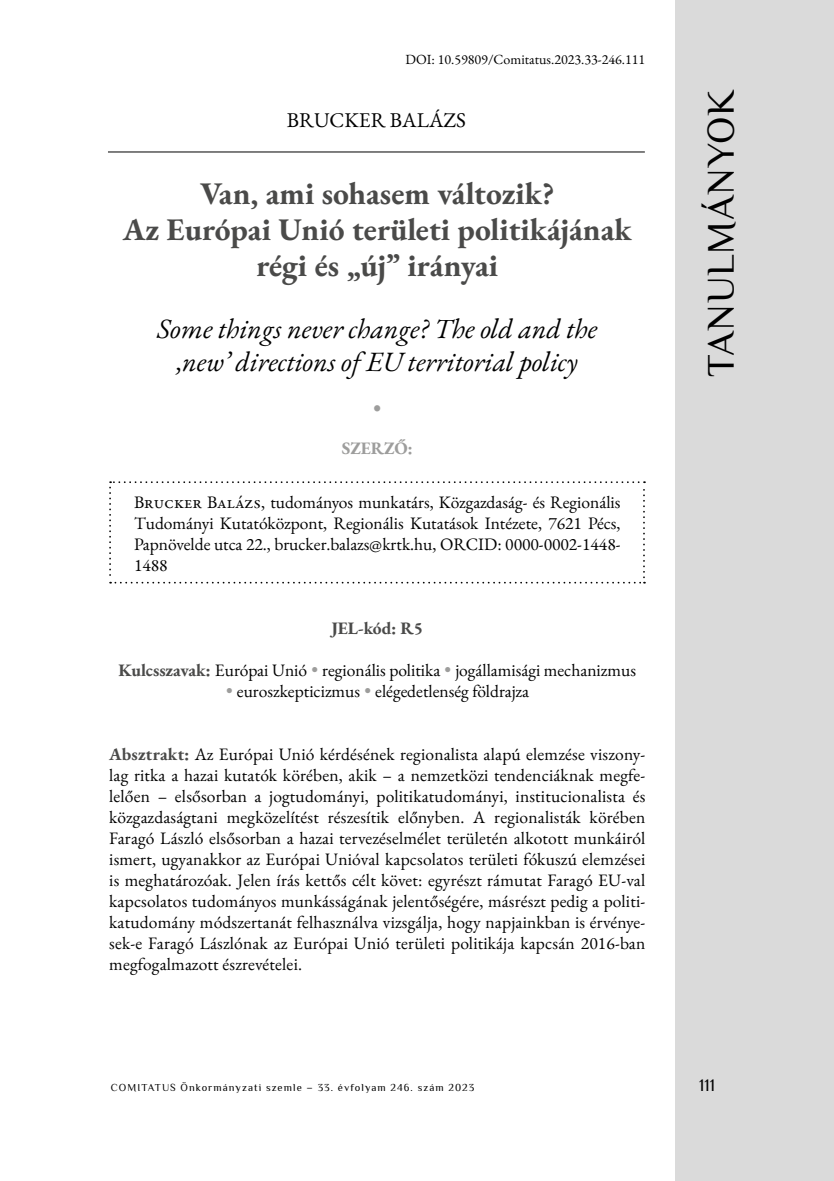
<style>
.page{position:relative;width:834px;height:1181px;background:#fff}
.page>*{position:absolute;margin:0;border:0;box-sizing:border-box;transform-origin:0 0}
.t1{font:38.5px "Philosopher";letter-spacing:.025em;color:#000}
.t2{font:700 31.5px/36.2px "EB Garamond";color:#4a4a49;text-align:center}
.t3{font:italic 28px/32.2px "EB Garamond";color:#000;text-align:center}
.t4{font:21px "EB Garamond";color:#000}
.t5{font:21px "Wingdings";color:#9d9d9c}
.t6{font:17.5px/21px "EB Garamond";color:#000;text-align:justify}
.t7{font:700 17.5px "EB Garamond";color:#4a4a49}
.t8{font:700 17.5px "EB Garamond";color:#9d9d9c}
.t9{font:17.5px "Philosopher";color:#000}
.t10{font:14px "EB Garamond";color:#000}
.t11{font:10.5px "Philosopher";letter-spacing:.1em;color:#000}
.s1{font-weight:700;color:#4a4a49}
.s2{color:#9d9d9c}
</style>
<div class="page">
<hr style="left:108px;top:151px;width:536px;height:1px;background:#000">
<div style="left:675px;top:0;width:158px;height:1181px;background:#dadada"></div>
<svg style="left:109px;top:481px;width:536px;height:102px"></svg>
<p class="t10" style="left:405px;top:50px;width:241px">DOI: 10.59809/Comitatus.2023.33-246.111</p>
<p class="t4" style="left:287px;top:107px;width:181px">BRUCKER BALÁZS</p>
<h2 class="t2" style="left:123px;top:175px;width:510px">Van, ami sohasem változik?<br>Az Európai Unió területi politikájának régi és „új” irányai</h2>
<h3 class="t3" style="left:157px;top:313px;width:441px">Some things never change? The old and the ‚new’ directions of EU territorial policy</h3>
<p class="t5" style="left:372px;top:397px;width:11px">•</p>
<p class="t8" style="left:341px;top:437px;width:73px">SZERZŐ:</p>
<p class="t6" style="left:134px;top:492px;width:488px">Brucker Balázs, tudományos munkatárs, Közgazdaság- és Regionális Tudományi Kutatóközpont, Regionális Kutatások Intézete, 7621 Pécs, Papnövelde utca 22., brucker.balazs@krtk.hu, ORCID: 0000-0002-1448- 1488</p>
<p class="t7" style="left:331px;top:617px;width:93px">JEL-kód: R5</p>
<p class="t6" style="left:118px;top:660px;width:519px"><span class="s1">Kulcsszavak:</span> Európai Unió <span class="s2">•</span> regionális politika <span class="s2">•</span> jogállamisági mechanizmus</p>
<p class="t6" style="left:225px;top:681px;width:305px"><span class="s2">•</span> euroszkepticizmus <span class="s2">•</span> elégedetlenség földrajza</p>
<p class="t6" style="left:109px;top:744px;width:537px"><span class="s1">Absztrakt:</span> Az Európai Unió kérdésének regionalista alapú elemzése viszony&shy;lag ritka a hazai kutatók körében, akik – a nemzetközi tendenciáknak megfe&shy;lelően – elsősorban a jogtudományi, politikatudományi, institucionalista és közgazdaságtani megközelítést részesítik előnyben. A regionalisták körében Faragó László elsősorban a hazai tervezéselmélet területén alkotott munkáiról ismert, ugyanakkor az Európai Unióval kapcsolatos területi fókuszú elemzései is meghatározóak. Jelen írás kettős célt követ: egyrészt rámutat Faragó EU-val kapcsolatos tudományos munkásságának jelentőségére, másrészt pedig a politi&shy;katudomány módszertanát felhasználva vizsgálja, hogy napjainkban is érvénye&shy;sek-e Faragó Lászlónak az Európai Unió területi politikája kapcsán 2016-ban megfogalmazott észrevételei.</p>
<h1 class="t1" style="left:696px;top:377px;width:289px;rotate:-90deg">TANULMÁNYOK</h1>
<p class="t11" style="left:111px;top:1080px;width:365px">COMITATUS Önkormányzati szemle – 33. évfolyam 246. szám 2023</p>
<p class="t9" style="left:699px;top:1074px;width:18px">111</p>
</div>
